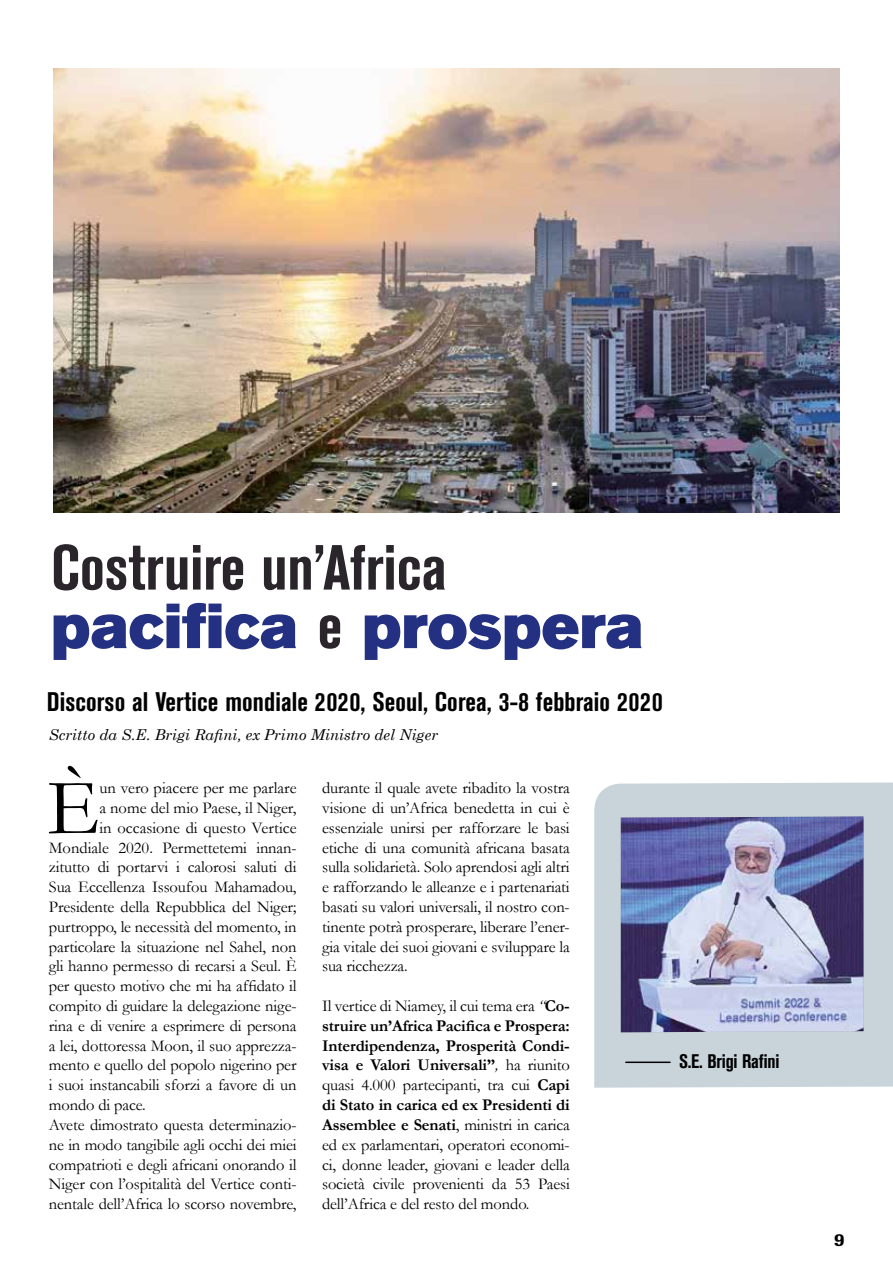
<style>
.page{position:relative;width:893px;height:1263px;background:#fff}
.page>*{position:absolute;margin:0;border:0;box-sizing:border-box;transform-origin:0 0}
.t1{font:79.95px "Garamond";color:#000}
.t2{font:700 condensed 63px "Akzidenz Grotesk BE";color:#2a252b}
.t3{font:63px "Akzidenz Grotesk BE Super";color:#243182}
.t4{font:700 condensed 26.7px "Akzidenz Grotesk BE";letter-spacing:.005em;color:#000}
.t5{font:700 condensed 19.5px "Akzidenz Grotesk BE";letter-spacing:-.01em;color:#000}
.t6{font:500 18px "Imago";color:#000}
.t7{font:16.5px/19.8px "Garamond";letter-spacing:-.01em;color:#000;text-align:justify}
.t8{font:italic 15px "Century Schoolbook";color:#000}
.s1{font-family:"Akzidenz Grotesk BE";font-weight:700;font-stretch:condensed;color:#2a252b}
.s2{font-style:italic}
.s3{font-weight:700}
</style>
<div class="page">
<img style="left:53px;top:68px;width:787px;height:444px">
<div style="left:594px;top:782px;width:299px;height:306px;background:#c8d3da"></div>
<img style="left:621px;top:816px;width:242px;height:216px">
<hr style="left:626px;top:1061px;width:44px;height:2px;background:#000">
<h2 class="t2" style="left:51px;top:532px;width:397px">Costruire un’Africa</h2>
<h2 class="t3" style="left:51px;top:589px;width:594px">pacifica <span class="s1">e</span> prospera</h2>
<h3 class="t4" style="left:47px;top:686px;width:617px">Discorso al Vertice mondiale 2020, Seoul, Corea, 3-8 febbraio 2020</h3>
<p class="t8" style="left:49px;top:726px;width:391px">Scritto da S.E. Brigi Rafini, ex Primo Ministro del Niger</p>
<h1 class="t1" style="left:47px;top:760px;width:54px">È</h1>
<p class="t7" style="left:99px;top:778px;width:199px">un vero piacere per me parlare</p>
<p class="t7" style="left:99px;top:798px;width:199px">a nome del mio Paese, il Niger,</p>
<p class="t7" style="left:99px;top:817px;width:199px">in occasione di questo Vertice</p>
<p class="t7" style="left:49px;top:837px;width:249px">Mondiale 2020. Permettetemi innan-</p>
<p class="t7" style="left:49px;top:857px;width:249px">zitutto di portarvi i calorosi saluti di</p>
<p class="t7" style="left:49px;top:877px;width:249px">Sua Eccellenza Issoufou Mahamadou,</p>
<p class="t7" style="left:49px;top:897px;width:249px">Presidente della Repubblica del Niger;</p>
<p class="t7" style="left:49px;top:916px;width:249px">purtroppo, le necessità del momento, in</p>
<p class="t7" style="left:49px;top:936px;width:249px">particolare la situazione nel Sahel, non</p>
<p class="t7" style="left:49px;top:956px;width:249px">gli hanno permesso di recarsi a Seul. È</p>
<p class="t7" style="left:49px;top:976px;width:249px">per questo motivo che mi ha affidato il</p>
<p class="t7" style="left:49px;top:996px;width:249px">compito di guidare la delegazione nige-</p>
<p class="t7" style="left:49px;top:1015px;width:249px">rina e di venire a esprimere di persona</p>
<p class="t7" style="left:49px;top:1035px;width:249px">a lei, dottoressa Moon, il suo apprezza-</p>
<p class="t7" style="left:49px;top:1055px;width:249px">mento e quello del popolo nigerino per</p>
<p class="t7" style="left:49px;top:1075px;width:249px">i suoi instancabili sforzi a favore di un</p>
<p class="t7" style="left:49px;top:1095px;width:98px">mondo di pace.</p>
<p class="t7" style="left:49px;top:1114px;width:249px">Avete dimostrato questa determinazio-</p>
<p class="t7" style="left:49px;top:1134px;width:249px">ne in modo tangibile agli occhi dei miei</p>
<p class="t7" style="left:49px;top:1154px;width:249px">compatrioti e degli africani onorando il</p>
<p class="t7" style="left:49px;top:1174px;width:249px">Niger con l’ospitalità del Vertice conti-</p>
<p class="t7" style="left:49px;top:1194px;width:249px">nentale dell’Africa lo scorso novembre,</p>
<p class="t7" style="left:322px;top:778px;width:249px">durante il quale avete ribadito la vostra visione di un’Africa benedetta in cui è essenziale unirsi per rafforzare le basi etiche di una comunità africana basata sulla solidarietà. Solo aprendosi agli altri e rafforzando le alleanze e i partenariati basati su valori universali, il nostro con&shy;tinente potrà prosperare, liberare l’ener&shy;gia vitale dei suoi giovani e sviluppare la sua ricchezza.</p>
<p class="t7" style="left:322px;top:996px;width:249px">Il vertice di Niamey, il cui tema era <span class="s2">“</span><span class="s3">Co&shy;struire un’Africa Pacifica e Prospera:<br>Interdipendenza, Prosperità Condi&shy;visa e Valori Universali”</span><span class="s2">,</span> ha riunito quasi 4.000 partecipanti, tra cui <span class="s3">Capi di Stato in carica ed ex Presidenti di Assemblee e Senati</span>, ministri in carica ed ex parlamentari, operatori economi&shy;ci, donne leader, giovani e leader della società civile provenienti da 53 Paesi dell’Africa e del resto del mondo.</p>
<p class="t5" style="left:679px;top:1050px;width:102px">S.E. Brigi Rafini</p>
<p class="t6" style="left:834px;top:1229px;width:12px">9</p>
</div>
